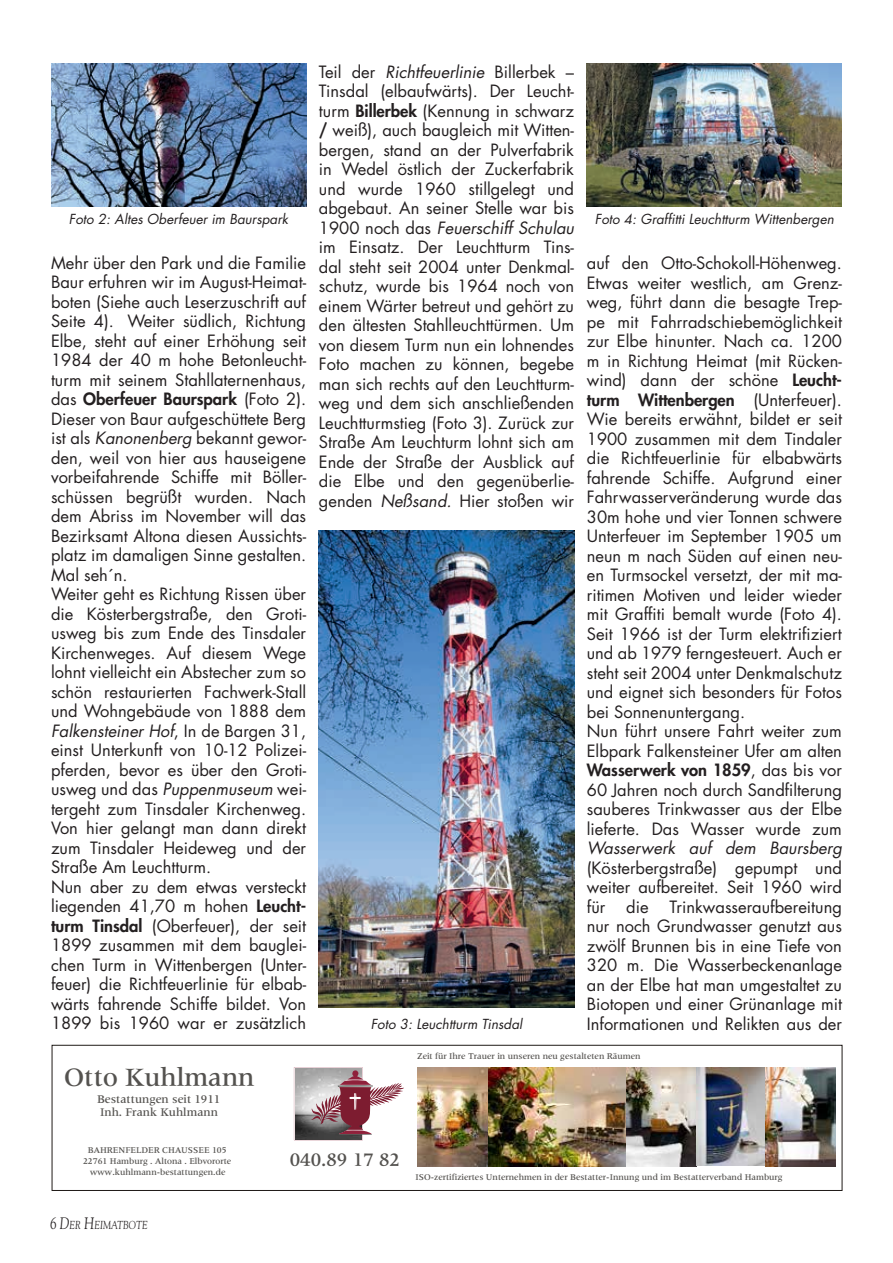
<style>
.page{position:relative;width:893px;height:1263px;background:#fff}
.page>*{position:absolute;margin:0;border:0;box-sizing:border-box;transform-origin:0 0}
.t1{font:27px "Latin 725 Md BT";color:#54524f}
.t2{font:19.5px "Latin 725 Md BT";color:#54524f}
.t3{font:16.5px/19.5px "Futura Std";color:#231f20;text-align:justify}
.t4{font:italic 16.5px "Futura Std";color:#231f20}
.t5{font:italic 13.5px "Futura Std";color:#231f20}
.t6{font:12px/13.5px "Latin 725 Md BT";color:#54524f}
.t7{font:italic 11.55px "Goudy Std";color:#231f20;scale:.8 1}
.t8{font:9px/11.1px "Latin 725 Md BT";color:#54524f;text-align:center}
.s1{font-weight:800}
.s2{font-style:italic}
.s3{font-size:16.5px}
</style>
<div class="page">
<div style="left:52px;top:1045px;width:790px;height:146px;border:1px solid #1f1a17"></div>
<svg style="left:294px;top:1067px;width:110px;height:74px"></svg>
<img style="left:417px;top:1067px;width:419px;height:100px">
<img style="left:319px;top:530px;width:255px;height:478px">
<img style="left:587px;top:64px;width:255px;height:142px">
<img style="left:51px;top:64px;width:255px;height:142px">
<p class="t5" style="left:69px;top:210px;width:221px">Foto 2: Altes Oberfeuer im Baurspark</p>
<p class="t3" style="left:51px;top:253px;width:257px;text-align:left">Mehr über den Park und die Familie Baur erfuhren wir im August-Heimat&shy;boten (Siehe auch Leserzuschrift auf Seite 4). Weiter südlich, Richtung Elbe, steht auf einer Erhöhung seit 1984 der 40 m hohe Betonleucht&shy;turm mit seinem Stahllaternenhaus, das <span class="s1">Oberfeuer Baurspark</span> (Foto 2).<br>Dieser von Baur aufgeschüttete Berg ist als <span class="s2">Kanonenberg</span> bekannt gewor&shy;den, weil von hier aus hauseigene vorbeifahrende Schiffe mit Böller&shy;schüssen begrüßt wurden. Nach dem Abriss im November will das Bezirksamt Altona diesen Aussichts&shy;platz im damaligen Sinne gestalten.<br>Mal seh´n.<br>Weiter geht es Richtung Rissen über die Kösterbergstraße, den Groti&shy;usweg bis zum Ende des Tinsdaler Kirchenweges. Auf diesem Wege lohnt vielleicht ein Abstecher zum so schön restaurierten Fachwerk-Stall und Wohngebäude von 1888 dem <span class="s2">Falkensteiner Hof</span>, In de Bargen 31, einst Unterkunft von 10-12 Polizei&shy;pferden, bevor es über den Groti&shy;usweg und das <span class="s2">Puppenmuseum</span> wei&shy;tergeht zum Tinsdaler Kirchenweg.<br>Von hier gelangt man dann direkt zum Tinsdaler Heideweg und der Straße Am Leuchtturm.<br>Nun aber zu dem etwas versteckt liegenden 41,70 m hohen <span class="s1">Leucht&shy;turm Tinsdal</span> (Oberfeuer), der seit 1899 zusammen mit dem bauglei&shy;chen Turm in Wittenbergen (Unter&shy;feuer) die Richtfeuerlinie für elbab&shy;wärts fahrende Schiffe bildet. Von 1899 bis 1960 war er zusätzlich</p>
<h1 class="t1" style="left:64px;top:1058px;width:192px">Otto Kuhlmann</h1>
<p class="t6" style="left:97px;top:1093px;width:125px">Bestattungen seit 1911<br>Inh. Frank Kuhlmann</p>
<p class="t3" style="left:319px;top:62px;width:257px">Teil der <span class="s2">Richtfeuerlinie</span> Billerbek – Tinsdal (elbaufwärts). Der Leucht&shy;turm <span class="s1">Billerbek</span> (Kennung in schwarz <span class="s1">/</span> weiß), auch baugleich mit Witten&shy;bergen, stand an der Pulverfabrik in Wedel östlich der Zuckerfabrik und wurde 1960 stillgelegt und abgebaut. An seiner Stelle war bis 1900 noch das <span class="s2">Feuerschiff Schulau </span>im Einsatz. Der Leuchtturm Tins&shy;dal steht seit 2004 unter Denkmal&shy;schutz, wurde bis 1964 noch von einem Wärter betreut und gehört zu den ältesten Stahlleuchttürmen. Um von diesem Turm nun ein lohnendes Foto machen zu können, begebe man sich rechts auf den Leuchtturm&shy;weg und dem sich anschließenden Leuchtturmstieg (Foto 3). Zurück zur Straße Am Leuchturm lohnt sich am Ende der Straße der Ausblick auf die Elbe und den gegenüberlie&shy;genden <span class="s2">Neßsand.</span> Hier stoßen wir</p>
<p class="t5" style="left:371px;top:1015px;width:153px">Foto 3: Leuchtturm Tinsdal</p>
<p class="t5" style="left:595px;top:210px;width:240px">Foto 4: Graffitti Leuchtturm Wittenbergen</p>
<p class="t3" style="left:587px;top:253px;width:257px;text-align:left">auf den Otto-Schokoll-Höhenweg.<br>Etwas weiter westlich, am Grenz&shy;weg, führt dann die besagte Trep&shy;pe mit Fahrradschiebemöglichkeit zur Elbe hinunter. Nach ca. 1200 m in Richtung Heimat (mit Rücken&shy;wind) dann der schöne <span class="s1">Leucht&shy;turm Wittenbergen</span> (Unterfeuer).<br>Wie bereits erwähnt, bildet er seit 1900 zusammen mit dem Tindaler die Richtfeuerlinie für elbabwärts fahrende Schiffe. Aufgrund einer Fahrwasserveränderung wurde das 30m hohe und vier Tonnen schwere Unterfeuer im September 1905 um neun m nach Süden auf einen neu&shy;en Turmsockel versetzt, der mit ma&shy;ritimen Motiven und leider wieder mit Graffiti bemalt wurde (Foto 4).<br>Seit 1966 ist der Turm elektrifiziert und ab 1979 ferngesteuert. Auch er steht seit 2004 unter Denkmalschutz und eignet sich besonders für Fotos bei Sonnenuntergang.<br>Nun führt unsere Fahrt weiter zum Elbpark Falkensteiner Ufer am alten <span class="s1">Wasserwerk von 1859</span>, das bis vor 60 Jahren noch durch Sandfilterung sauberes Trinkwasser aus der Elbe lieferte. Das Wasser wurde zum</p>
<p class="t4" style="left:587px;top:838px;width:257px">Wasserwerk auf dem Baursberg</p>
<p class="t3" style="left:587px;top:858px;width:257px">(Kösterbergstraße) gepumpt und weiter aufbereitet. Seit 1960 wird für</p>
<p class="t3" style="left:587px;top:897px;width:257px;text-indent:83px">Trinkwasseraufbereitung nur noch Grundwasser genutzt aus zwölf Brunnen bis in eine Tiefe von 320 m. Die Wasserbeckenanlage an der Elbe hat man umgestaltet zu Biotopen und einer Grünanlage mit Informationen und Relikten aus der</p>
<p class="t3" style="left:626px;top:897px;width:24px">die</p>
<p class="t8" style="left:417px;top:1051px;width:225px">Zeit für Ihre Trauer in unseren neu gestalteten Räumen</p>
<p class="t8" style="left:83px;top:1145px;width:150px">BAHRENFELDER CHAUSSEE 105<br>22761 Hamburg . Altona . Elbvororte www.kuhlmann-bestattungen.de</p>
<p class="t7" style="left:50px;top:1217px;width:124px"><span class="s3">6</span> <span class="s3">D</span>ER <span class="s3">H</span>EIMATBOTE</p>
<p class="t2" style="left:290px;top:1147px;width:112px">040.89 17 82</p>
<p class="t8" style="left:416px;top:1172px;width:369px">ISO-zertifiziertes Unternehmen in der Bestatter-Innung und im Bestatterverband Hamburg</p>
</div>
